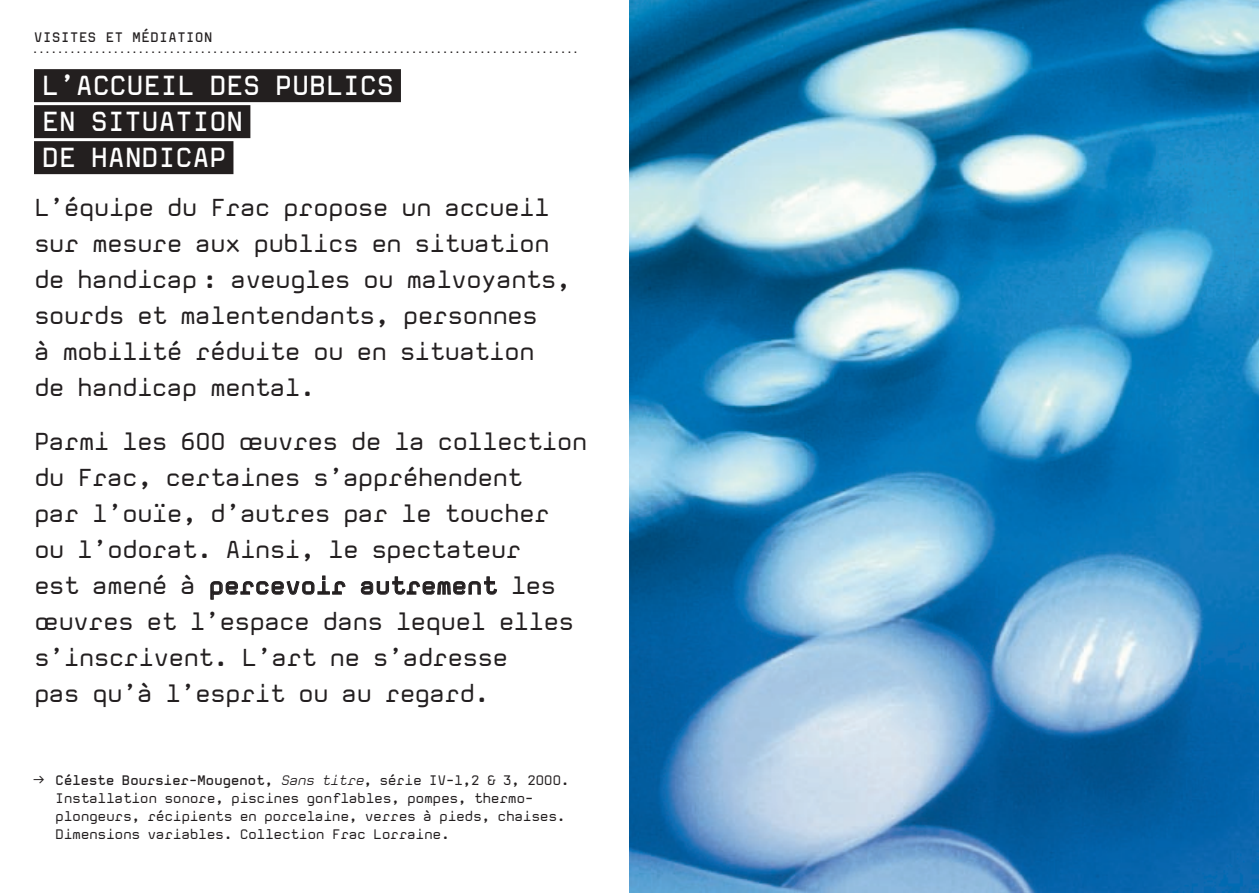
<style>
.page{position:relative;width:1259px;height:893px;background:#fff}
.page>*{position:absolute;margin:0;border:0;box-sizing:border-box;transform-origin:0 0}
.t1{font:700 27px "Mono";letter-spacing:-.035em;color:#fff}
.t2{font:24px/36px "Mono";letter-spacing:-.04em;color:#231f20}
.t3{font:13.5px/18px "Mono";letter-spacing:-.035em;color:#231f20}
.t4{font:700 13.5px "Mono";color:#231f20}
.t5{font:8.4px "Mono";color:#231f1f}
.s1{font-weight:700}
.s2{font-family:"FRAC";font-weight:500}
.s3{font-weight:300;font-style:italic}
</style>
<div class="page">
<img style="left:629px;top:0;width:630px;height:893px">
<div style="left:34px;top:69px;width:367px;height:33px;background:#231f1f"></div>
<div style="left:34px;top:105px;width:216px;height:33px;background:#231f1f"></div>
<div style="left:34px;top:141px;width:199px;height:33px;background:#231f1f"></div>
<svg style="left:210px;top:575px;width:136px;height:25px"></svg>
<svg style="left:361px;top:576px;width:136px;height:19px"></svg>
<p class="t4" style="left:34px;top:28px;width:180px">Visites et médiation</p>
<p class="t5" style="left:32px;top:45px;width:547px">........................................................................................</p>
<p class="t1" style="left:42px;top:68px;width:68px">L’ACCU</p>
<p class="t1" style="left:143px;top:68px;width:33px">EIL</p>
<p class="t1" style="left:209px;top:68px;width:84px">DES PUBLICS</p>
<p class="t1" style="left:42px;top:104px;width:66px">EN SITU</p>
<p class="t1" style="left:158px;top:104px;width:34px">ATION</p>
<p class="t1" style="left:42px;top:140px;width:100px">DE HANDIC</p>
<p class="t1" style="left:192px;top:140px;width:31px">AP</p>
<p class="t2" style="left:34px;top:189px;width:539px">L’équipe du Frac propose un accueil sur mesure aux publics en situation de handicap : aveugles ou malvoyants, sourds et malentendants, personnes<br>à mobilité réduite ou en situation de handicap mental.</p>
<p class="t2" style="left:34px;top:423px;width:555px">Parmi les 600 oeuvres de la coll-ec-tion du Frac, certaines s’appré-hendent<br>par l’ouïe, d’autres par le toucher<br>ou l’odorat. Ainsi, le spectateur<br>est amené à <span class="s1">percevoir autrement</span> les oeuvres et l’espace dans lequel elles s’in-scrivent. L’art ne s’adresse<br>pas qu’à l’esprit ou au regard.</p>
<p class="t3" style="left:55px;top:771px;width:516px;text-indent:-21px"><span class="s2">m</span> <span class="s1">Céleste Boursier-Mougenot</span>, <span class="s3">Sans titre</span>, série IV-1,2 &amp; 3, 2000.<br>Installation sonore, piscines gonflables, pompes, thermo&shy;plongeurs, récipients en porcelaine, verres à pieds, chaises.<br>Dimensions variables. Collection Frac Lorraine.</p>
</div>
